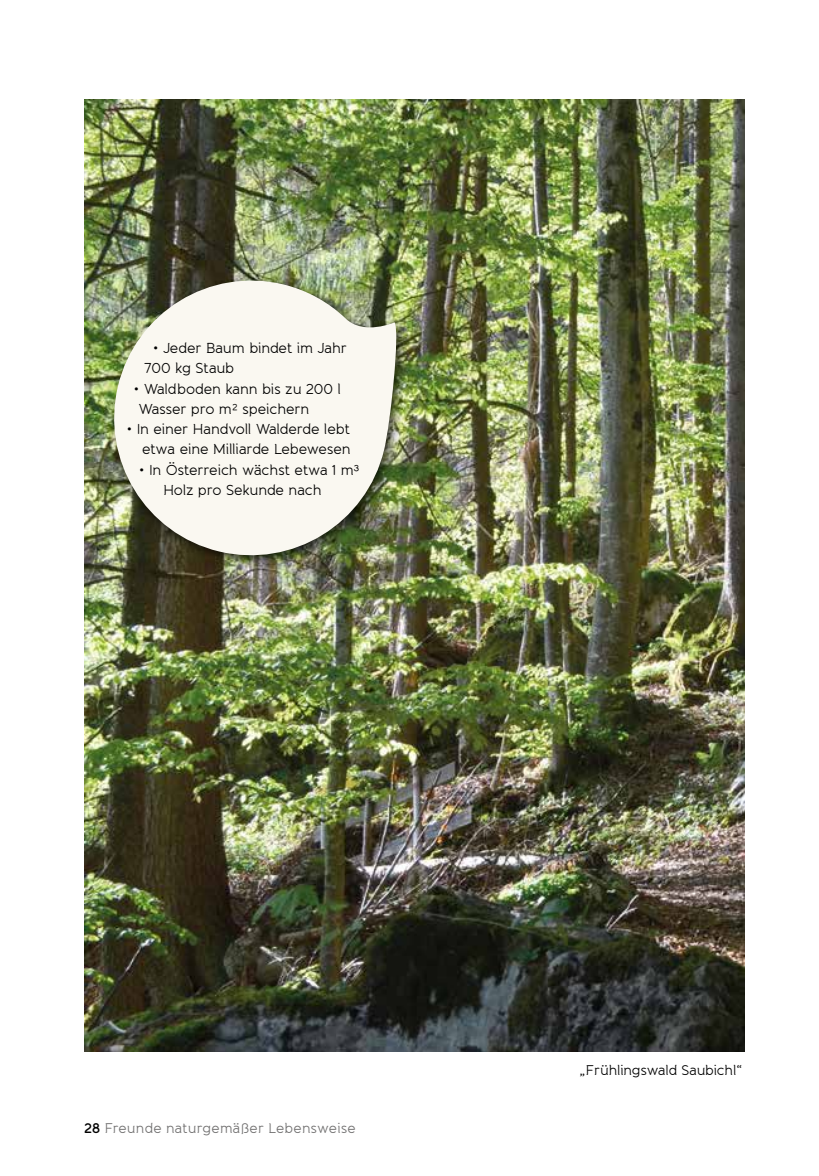
<style>
.page{position:relative;width:819px;height:1176px;background:#fff}
.page>*{position:absolute;margin:0;border:0;box-sizing:border-box;transform-origin:0 0}
.t1{font:14.53px/20.3px "Banda";letter-spacing:-.015em;color:#000}
.t2{font:14px "Banda";letter-spacing:.015em;color:#706f6f}
.t3{font:14px "Banda";letter-spacing:-.01em;color:#000}
.s1{font-weight:600;color:#000}
</style>
<div class="page">
<img style="left:84px;top:99px;width:660px;height:953px">
<div style="left:107px;top:273px;width:303px;height:296px;background:#000;opacity:.75"></div>
<img style="left:100px;top:267px;width:300px;height:302px">
<p class="t1" style="left:144px;top:338px;width:204px;text-indent:9px">• Jeder Baum bindet im Jahr<br>700 kg Staub</p>
<p class="t1" style="left:138px;top:378px;width:204px;text-indent:-5px">• Waldboden kann bis zu 200 l<br>Wasser pro m² speichern</p>
<p class="t1" style="left:126px;top:419px;width:226px;text-align:right">• In einer Handvoll Walderde lebt etwa eine Milliarde Lebewesen</p>
<p class="t1" style="left:163px;top:459px;width:198px;text-indent:-24px">• In Österreich wächst etwa 1 m³<br>Holz pro Sekunde nach</p>
<p class="t2" style="left:84px;top:1119px;width:273px"><span class="s1">28</span> Freunde naturgemäßer Lebensweise</p>
<p class="t3" style="left:579px;top:1061px;width:164px">„Frühlingswald Saubichl“</p>
</div>
